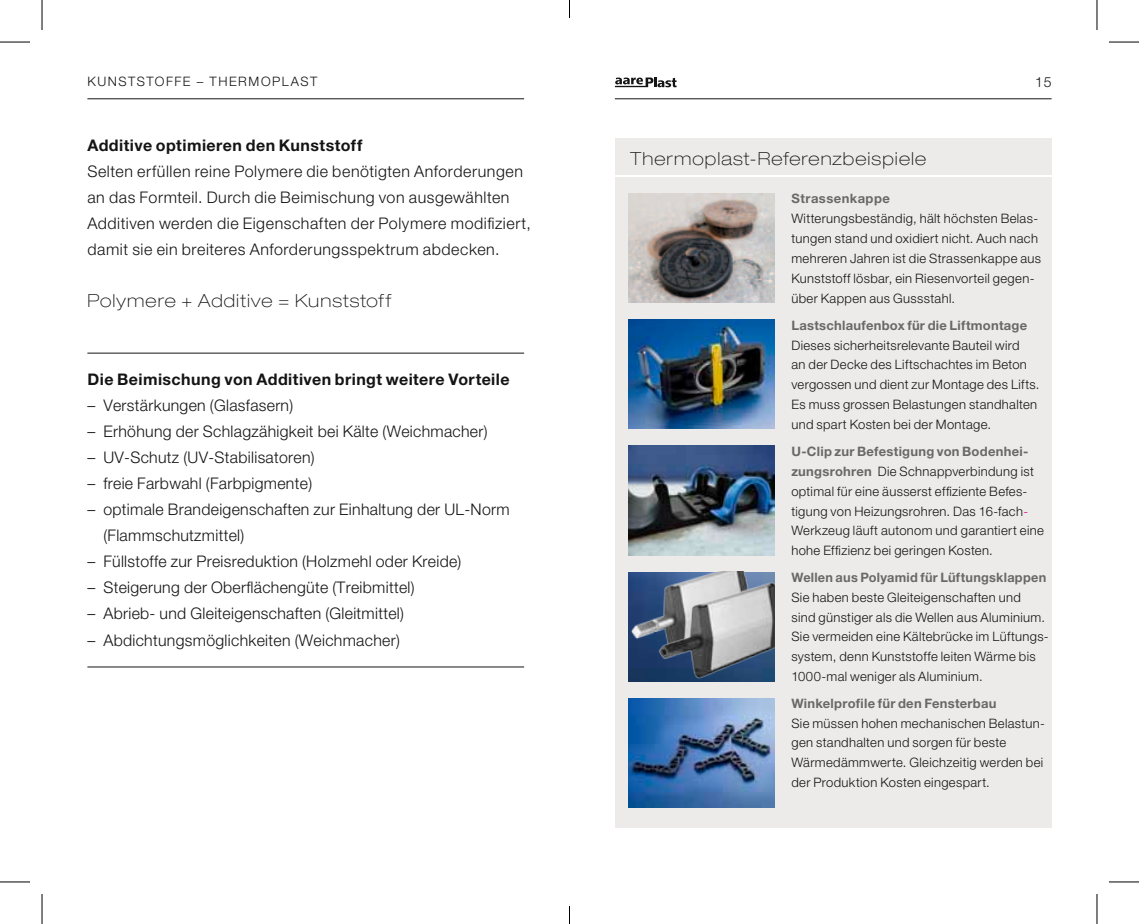
<style>
.page{position:relative;width:1139px;height:924px;background:#fff}
.page>*{position:absolute;margin:0;border:0;box-sizing:border-box;transform-origin:0 0}
.t1{font:100 expanded 18px "Helvetica Neue";letter-spacing:.06em;color:#131413}
.t2{font:300 16px/26px "Helvetica Neue";letter-spacing:.02em;color:#131413}
.t3{font:700 16px "Helvetica Neue";letter-spacing:.03em;color:#131413}
.t4{font:300 14px "Helvetica Neue";color:#131413}
.t5{font:300 13px/19.8px "Helvetica Neue";letter-spacing:.025em;color:#131413}
.t6{font:700 13px "Helvetica Neue";letter-spacing:.02em;color:#686867}
.s1{font-weight:700;color:#686867}
.s2{color:#e00985}
</style>
<div class="page">
<hr style="left:87px;top:98px;width:437px;height:1px;background:#131413">
<hr style="left:615px;top:98px;width:436px;height:1px;background:#131413">
<svg style="left:615px;top:77px;width:61px;height:10px"></svg>
<div style="left:615px;top:138px;width:436px;height:689px;background:#ecebea"></div>
<img style="left:628px;top:193px;width:146px;height:109px">
<img style="left:628px;top:660px;width:19px;height:21px">
<img style="left:628px;top:319px;width:146px;height:109px">
<img style="left:628px;top:698px;width:146px;height:109px">
<img style="left:628px;top:445px;width:146px;height:110px">
<hr style="left:87px;top:352px;width:437px;height:1px;background:#131413">
<hr style="left:87px;top:666px;width:437px;height:1px;background:#131413">
<hr style="left:606px;top:175px;width:463px;height:2px;background:#fff">
<img style="left:628px;top:572px;width:19px;height:88px">
<img style="left:647px;top:571px;width:127px;height:110px">
<hr style="left:0;top:42px;width:30px;height:1px;background:#000">
<hr style="left:1108px;top:42px;width:30px;height:1px;background:#000">
<hr style="left:0;top:881px;width:30px;height:1px;background:#000">
<hr style="left:1108px;top:881px;width:30px;height:1px;background:#000">
<hr style="left:42px;top:0;width:1px;height:30px;background:#000">
<hr style="left:42px;top:893px;width:1px;height:30px;background:#000">
<hr style="left:1096px;top:0;width:1px;height:30px;background:#000">
<hr style="left:1096px;top:893px;width:1px;height:30px;background:#000">
<svg style="left:569px;top:0;width:1px;height:18px"></svg>
<svg style="left:569px;top:905px;width:1px;height:18px"></svg>
<p class="t5" style="left:87px;top:71px;width:31px">Kunstst</p>
<p class="t5" style="left:155px;top:71px;width:21px">offe</p>
<p class="t5" style="left:197px;top:71px;width:33px">– Therm</p>
<p class="t5" style="left:261px;top:71px;width:40px">oplast</p>
<p class="t3" style="left:87px;top:135px;width:276px">Additive optimieren den Kunststoff</p>
<p class="t2" style="left:87px;top:158px;width:445px">Selten erfüllen reine Polymere die benötigten Anforderungen an das Formteil. Durch die Beimischung von ausgewählten Additiven werden die Eigenschaften der Polymere modifiziert, damit sie ein breiteres Anforderungsspektrum abdecken.</p>
<h1 class="t1" style="left:87px;top:290px;width:305px">Polymere + Additive = Kunststoff</h1>
<p class="t3" style="left:87px;top:369px;width:424px">Die Beimischung von Additiven bringt weitere Vorteile</p>
<p class="t2" style="left:87px;top:392px;width:207px">– Verstärkungen (Glasfasern)</p>
<p class="t2" style="left:87px;top:418px;width:402px">– Erhöhung der Schlagzähigkeit bei Kälte (Weichmacher)</p>
<p class="t2" style="left:87px;top:444px;width:229px">– UV-Schutz (UV-Stabilisatoren)</p>
<p class="t2" style="left:87px;top:470px;width:226px">– freie Farbwahl (Farbpigmente)</p>
<p class="t2" style="left:103px;top:496px;width:408px;text-indent:-16px">– optimale Brandeigenschaften zur Einhaltung der UL-Norm (Flammschutzmittel)</p>
<p class="t2" style="left:87px;top:548px;width:375px">– Füllstoffe zur Preisreduktion (Holzmehl oder Kreide)</p>
<p class="t2" style="left:87px;top:574px;width:329px">– Steigerung der Oberflächengüte (Treibmittel)</p>
<p class="t2" style="left:87px;top:600px;width:318px">– Abrieb- und Gleiteigenschaften (Gleitmittel)</p>
<p class="t2" style="left:87px;top:626px;width:314px">– Abdichtungsmöglichkeiten (Weichmacher)</p>
<p class="t4" style="left:1035px;top:74px;width:18px">15</p>
<h1 class="t1" style="left:630px;top:148px;width:297px">Thermoplast-Referenzbeispiele</h1>
<p class="t6" style="left:791px;top:190px;width:100px">Strassenkappe</p>
<p class="t5" style="left:791px;top:208px;width:251px">Witterungsbeständig, hält höchsten Belas&shy;tungen stand und oxidiert nicht. Auch nach mehreren Jahren ist die Strassenkappe aus Kunststoff lösbar, ein Riesenvorteil gegen&shy;über Kappen aus Gussstahl.</p>
<p class="t6" style="left:791px;top:317px;width:237px">Lastschlaufenbox für die Liftmontage</p>
<p class="t5" style="left:791px;top:334px;width:249px">Dieses sicherheitsrelevante Bauteil wird<br>an der Decke des Liftschachtes im Beton vergossen und dient zur Montage des Lifts.<br>Es muss grossen Belastungen standhalten und spart Kosten bei der Montage.</p>
<p class="t5" style="left:791px;top:441px;width:254px"><span class="s1">U-Clip zur Befestigung von Bodenhei&shy;zungsrohren</span> Die Schnappverbindung ist optimal für eine äusserst effiziente Befes&shy;tigung von Heizungsrohren. Das 16-fach<span class="s2">-</span>Werkzeug läuft autonom und garantiert eine hohe Effizienz bei geringen Kosten.</p>
<p class="t6" style="left:791px;top:569px;width:256px">Wellen aus Polyamid für Lüftungsklappen</p>
<p class="t5" style="left:791px;top:586px;width:259px">Sie haben beste Gleiteigenschaften und<br>sind günstiger als die Wellen aus Aluminium.<br>Sie vermeiden eine Kältebrücke im Lüftungs&shy;system, denn Kunststoffe leiten Wärme bis 1000-mal weniger als Aluminium.</p>
<p class="t6" style="left:791px;top:694px;width:206px">Winkelprofile für den Fensterbau</p>
<p class="t5" style="left:791px;top:712px;width:255px">Sie müssen hohen mechanischen Belastun&shy;gen standhalten und sorgen für beste Wärmedämmwerte. Gleichzeitig werden bei der Produktion Kosten eingespart.</p>
</div>
